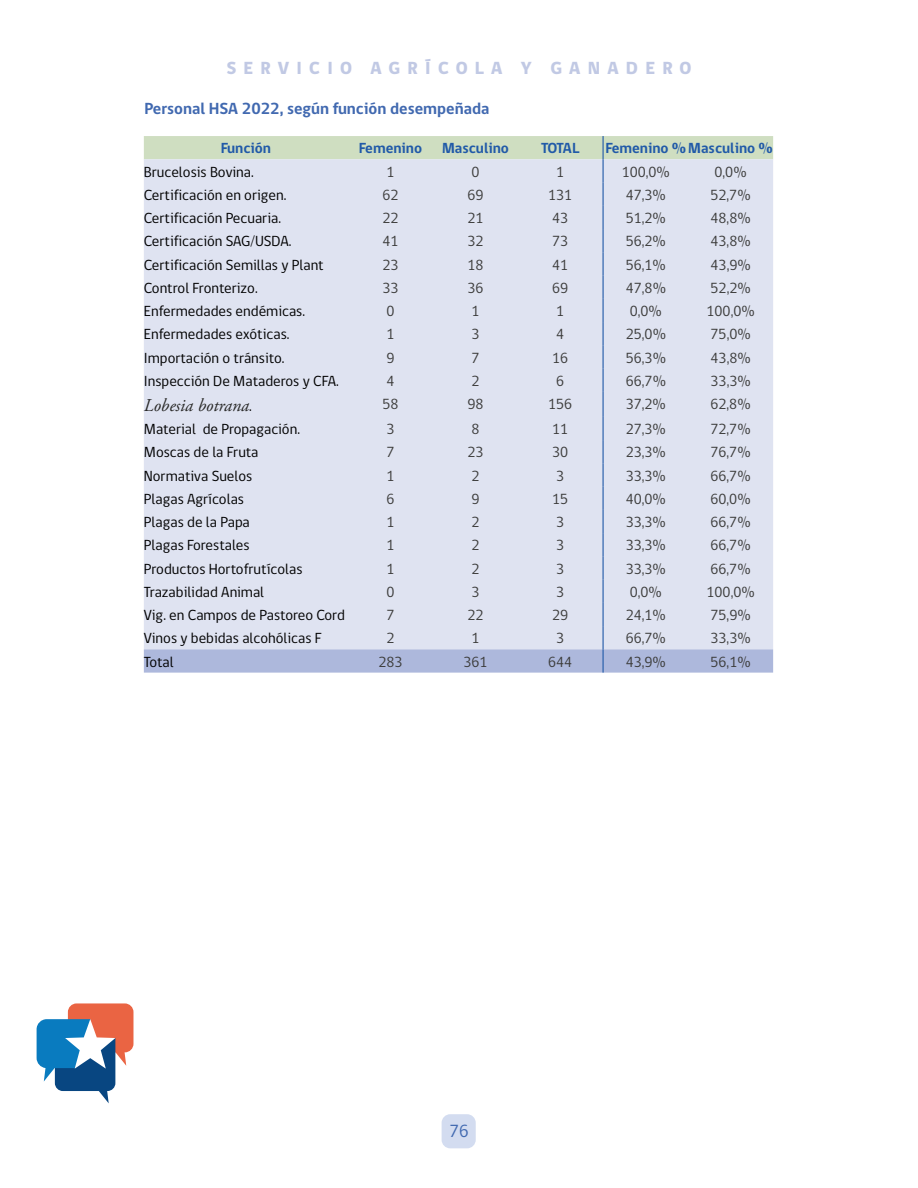
<style>
.page{position:relative;width:918px;height:1188px;background:#fff}
.page>*{position:absolute;margin:0;border:0;box-sizing:border-box;transform-origin:0 0}
.t1{font:800 18px "gob CL";letter-spacing:.4em;color:#c1c9e4}
.t2{font:italic 18px "Adobe Garamond Pro";color:#282827}
.t3{font:18px "gob CL";color:#4169b0}
.t4{font:700 16.5px "gob CL";color:#4169b0}
.t5{font:15px "gob CL";color:#000}
.t6{font:15px "gob CL";color:#3c3c3b}
.t7{font:700 15px "gob CL";color:#215aa8}
.s1{font-family:"gob CL";font-style:normal;font-size:15px;color:#000}
</style>
<div class="page">
<div style="left:442px;top:1114px;width:34px;height:34px;background:#d3dcf0;border-radius:9px"></div>
<div style="left:68px;top:1003px;width:65px;height:49px;background:#ea6443;border-radius:9px"></div>
<svg style="left:37px;top:1019px;width:89px;height:84px"></svg>
<svg style="left:144px;top:136px;width:629px;height:537px;background:#dbe0ed"></svg>
<p class="t1" style="left:226px;top:56px;width:467px">SERVICIO AGRÍCOLA Y GANADERO</p>
<p class="t4" style="left:145px;top:98px;width:346px">Personal HSA 2022, según función desempeñada</p>
<p class="t7" style="left:221px;top:138px;width:52px">Función</p>
<p class="t7" style="left:359px;top:138px;width:65px">Femenino</p>
<p class="t7" style="left:442px;top:138px;width:68px">Masculino</p>
<p class="t7" style="left:541px;top:138px;width:40px">TOTAL</p>
<p class="t7" style="left:605px;top:138px;width:169px">Femenino %Masculino %</p>
<p class="t5" style="left:144px;top:161px;width:111px">Brucelosis Bovina.</p>
<p class="t6" style="left:386px;top:161px;width:10px">1</p>
<p class="t6" style="left:471px;top:161px;width:10px">0</p>
<p class="t6" style="left:556px;top:161px;width:10px">1</p>
<p class="t6" style="left:622px;top:161px;width:50px">100,0%</p>
<p class="t6" style="left:715px;top:161px;width:34px">0,0%</p>
<p class="t5" style="left:144px;top:185px;width:144px">Certificación en origen.</p>
<p class="t6" style="left:382px;top:185px;width:18px">62</p>
<p class="t6" style="left:467px;top:185px;width:18px">69</p>
<p class="t6" style="left:548px;top:185px;width:26px">131</p>
<p class="t6" style="left:626px;top:185px;width:42px">47,3%</p>
<p class="t6" style="left:711px;top:185px;width:42px">52,7%</p>
<p class="t5" style="left:144px;top:208px;width:139px">Certificación Pecuaria.</p>
<p class="t6" style="left:382px;top:208px;width:18px">22</p>
<p class="t6" style="left:467px;top:208px;width:18px">21</p>
<p class="t6" style="left:552px;top:208px;width:18px">43</p>
<p class="t6" style="left:626px;top:208px;width:42px">51,2%</p>
<p class="t6" style="left:711px;top:208px;width:42px">48,8%</p>
<p class="t5" style="left:144px;top:231px;width:149px">Certificación SAG/USDA.</p>
<p class="t6" style="left:382px;top:231px;width:18px">41</p>
<p class="t6" style="left:467px;top:231px;width:18px">32</p>
<p class="t6" style="left:552px;top:231px;width:18px">73</p>
<p class="t6" style="left:626px;top:231px;width:42px">56,2%</p>
<p class="t6" style="left:711px;top:231px;width:42px">43,8%</p>
<p class="t5" style="left:144px;top:254px;width:182px">Certificación Semillas y Plant</p>
<p class="t6" style="left:382px;top:254px;width:18px">23</p>
<p class="t6" style="left:467px;top:254px;width:18px">18</p>
<p class="t6" style="left:552px;top:254px;width:18px">41</p>
<p class="t6" style="left:626px;top:254px;width:42px">56,1%</p>
<p class="t6" style="left:711px;top:254px;width:42px">43,9%</p>
<p class="t5" style="left:144px;top:278px;width:115px">Control Fronterizo.</p>
<p class="t6" style="left:382px;top:278px;width:18px">33</p>
<p class="t6" style="left:467px;top:278px;width:18px">36</p>
<p class="t6" style="left:552px;top:278px;width:18px">69</p>
<p class="t6" style="left:626px;top:278px;width:42px">47,8%</p>
<p class="t6" style="left:711px;top:278px;width:42px">52,2%</p>
<p class="t5" style="left:144px;top:301px;width:163px">Enfermedades endémicas.</p>
<p class="t6" style="left:386px;top:301px;width:10px">0</p>
<p class="t6" style="left:472px;top:301px;width:10px">1</p>
<p class="t6" style="left:556px;top:301px;width:10px">1</p>
<p class="t6" style="left:630px;top:301px;width:34px">0,0%</p>
<p class="t6" style="left:707px;top:301px;width:50px">100,0%</p>
<p class="t5" style="left:144px;top:324px;width:147px">Enfermedades exóticas.</p>
<p class="t6" style="left:386px;top:324px;width:10px">1</p>
<p class="t6" style="left:472px;top:324px;width:10px">3</p>
<p class="t6" style="left:556px;top:324px;width:10px">4</p>
<p class="t6" style="left:626px;top:324px;width:42px">25,0%</p>
<p class="t6" style="left:711px;top:324px;width:42px">75,0%</p>
<p class="t5" style="left:144px;top:347px;width:142px">Importación o tránsito.</p>
<p class="t6" style="left:386px;top:347px;width:10px">9</p>
<p class="t6" style="left:472px;top:347px;width:10px">7</p>
<p class="t6" style="left:552px;top:347px;width:18px">16</p>
<p class="t6" style="left:626px;top:347px;width:42px">56,3%</p>
<p class="t6" style="left:711px;top:347px;width:42px">43,8%</p>
<p class="t5" style="left:144px;top:371px;width:196px">Inspección De Mataderos y CFA.</p>
<p class="t6" style="left:387px;top:371px;width:10px">4</p>
<p class="t6" style="left:472px;top:371px;width:10px">2</p>
<p class="t6" style="left:556px;top:371px;width:10px">6</p>
<p class="t6" style="left:626px;top:371px;width:42px">66,7%</p>
<p class="t6" style="left:711px;top:371px;width:42px">33,3%</p>
<p class="t2" style="left:144px;top:394px;width:110px">Lobesia botrana<span class="s1">.</span></p>
<p class="t6" style="left:382px;top:394px;width:18px">58</p>
<p class="t6" style="left:467px;top:394px;width:18px">98</p>
<p class="t6" style="left:548px;top:394px;width:26px">156</p>
<p class="t6" style="left:626px;top:394px;width:42px">37,2%</p>
<p class="t6" style="left:711px;top:394px;width:42px">62,8%</p>
<p class="t5" style="left:144px;top:419px;width:158px">Material de Propagación.</p>
<p class="t6" style="left:386px;top:419px;width:10px">3</p>
<p class="t6" style="left:471px;top:419px;width:10px">8</p>
<p class="t6" style="left:552px;top:419px;width:18px">11</p>
<p class="t6" style="left:626px;top:419px;width:42px">27,3%</p>
<p class="t6" style="left:711px;top:419px;width:42px">72,7%</p>
<p class="t5" style="left:144px;top:442px;width:116px">Moscas de la Fruta</p>
<p class="t6" style="left:386px;top:442px;width:10px">7</p>
<p class="t6" style="left:467px;top:442px;width:18px">23</p>
<p class="t6" style="left:552px;top:442px;width:18px">30</p>
<p class="t6" style="left:626px;top:442px;width:42px">23,3%</p>
<p class="t6" style="left:711px;top:442px;width:42px">76,7%</p>
<p class="t5" style="left:144px;top:465px;width:110px">Normativa Suelos</p>
<p class="t6" style="left:386px;top:465px;width:10px">1</p>
<p class="t6" style="left:471px;top:465px;width:10px">2</p>
<p class="t6" style="left:556px;top:465px;width:10px">3</p>
<p class="t6" style="left:626px;top:465px;width:42px">33,3%</p>
<p class="t6" style="left:711px;top:465px;width:42px">66,7%</p>
<p class="t5" style="left:144px;top:489px;width:102px">Plagas Agrícolas</p>
<p class="t6" style="left:386px;top:489px;width:10px">6</p>
<p class="t6" style="left:471px;top:489px;width:10px">9</p>
<p class="t6" style="left:552px;top:489px;width:18px">15</p>
<p class="t6" style="left:626px;top:489px;width:42px">40,0%</p>
<p class="t6" style="left:711px;top:489px;width:42px">60,0%</p>
<p class="t5" style="left:144px;top:512px;width:107px">Plagas de la Papa</p>
<p class="t6" style="left:386px;top:512px;width:10px">1</p>
<p class="t6" style="left:471px;top:512px;width:10px">2</p>
<p class="t6" style="left:556px;top:512px;width:10px">3</p>
<p class="t6" style="left:626px;top:512px;width:42px">33,3%</p>
<p class="t6" style="left:711px;top:512px;width:42px">66,7%</p>
<p class="t5" style="left:144px;top:535px;width:107px">Plagas Forestales</p>
<p class="t6" style="left:386px;top:535px;width:10px">1</p>
<p class="t6" style="left:471px;top:535px;width:10px">2</p>
<p class="t6" style="left:556px;top:535px;width:10px">3</p>
<p class="t6" style="left:626px;top:535px;width:42px">33,3%</p>
<p class="t6" style="left:711px;top:535px;width:42px">66,7%</p>
<p class="t5" style="left:144px;top:558px;width:160px">Productos Hortofrutícolas</p>
<p class="t6" style="left:386px;top:558px;width:10px">1</p>
<p class="t6" style="left:471px;top:558px;width:10px">2</p>
<p class="t6" style="left:556px;top:558px;width:10px">3</p>
<p class="t6" style="left:626px;top:558px;width:42px">33,3%</p>
<p class="t6" style="left:711px;top:558px;width:42px">66,7%</p>
<p class="t5" style="left:144px;top:582px;width:122px">Trazabilidad Animal</p>
<p class="t6" style="left:386px;top:582px;width:10px">0</p>
<p class="t6" style="left:471px;top:582px;width:10px">3</p>
<p class="t6" style="left:556px;top:582px;width:10px">3</p>
<p class="t6" style="left:630px;top:582px;width:34px">0,0%</p>
<p class="t6" style="left:707px;top:582px;width:50px">100,0%</p>
<p class="t5" style="left:144px;top:605px;width:203px">Vig. en Campos de Pastoreo Cord</p>
<p class="t6" style="left:386px;top:605px;width:10px">7</p>
<p class="t6" style="left:467px;top:605px;width:18px">22</p>
<p class="t6" style="left:552px;top:605px;width:18px">29</p>
<p class="t6" style="left:626px;top:605px;width:42px">24,1%</p>
<p class="t6" style="left:711px;top:605px;width:42px">75,9%</p>
<p class="t5" style="left:144px;top:628px;width:180px">Vinos y bebidas alcohólicas F</p>
<p class="t6" style="left:386px;top:628px;width:10px">2</p>
<p class="t6" style="left:471px;top:628px;width:10px">1</p>
<p class="t6" style="left:556px;top:628px;width:10px">3</p>
<p class="t6" style="left:626px;top:628px;width:42px">66,7%</p>
<p class="t6" style="left:711px;top:628px;width:42px">33,3%</p>
<p class="t5" style="left:144px;top:651px;width:31px">Total</p>
<p class="t6" style="left:378px;top:651px;width:26px">283</p>
<p class="t6" style="left:463px;top:651px;width:26px">361</p>
<p class="t6" style="left:548px;top:651px;width:26px">644</p>
<p class="t6" style="left:626px;top:651px;width:42px">43,9%</p>
<p class="t6" style="left:711px;top:651px;width:42px">56,1%</p>
<p class="t3" style="left:450px;top:1118px;width:21px">76</p>
</div>
